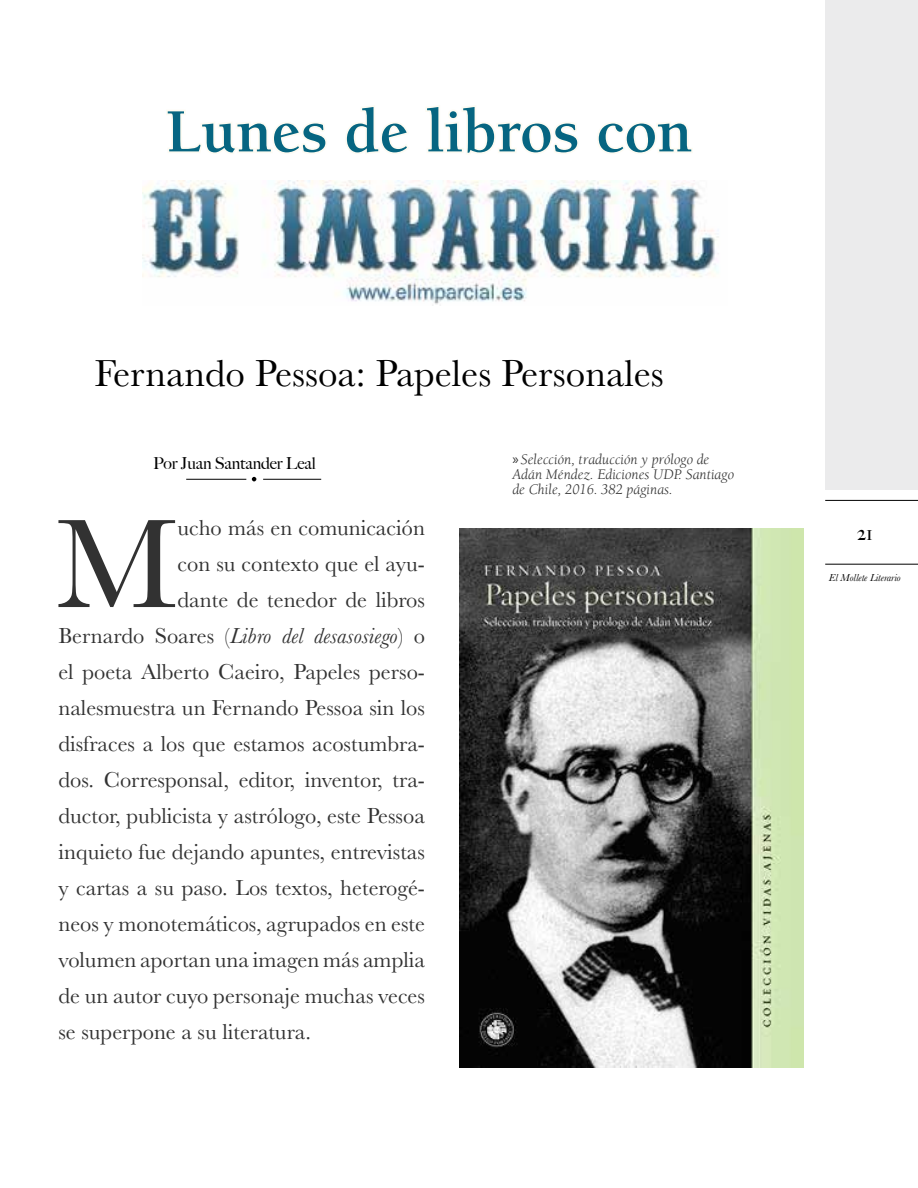
<style>
.page{position:relative;width:918px;height:1188px;background:#fff}
.page>*{position:absolute;margin:0;border:0;box-sizing:border-box;transform-origin:0 0}
.t1{font:131.25px "Baskerville";color:#323232}
.t2{font:700 63px "Berkeley";color:#066581}
.t3{font:39px "Baskerville";color:#000}
.t4{font:22.5px "Baskerville";color:#323232}
.t5{font:italic 22.5px "Baskerville";color:#323232}
.t6{font:500 21px "Big Caslon";color:#000}
.t7{font:500 16.5px "Big Caslon";letter-spacing:-.01em;color:#000}
.t8{font:italic 15px/15px "Berkeley";color:#303030}
.t9{font:italic 10.5px "Baskerville";color:#000}
.s1{font-family:"Myriad Pro";font-style:normal}
.s2{font-style:normal}
</style>
<div class="page">
<hr style="left:825px;top:564px;width:93px;height:1px;background:#000">
<hr style="left:825px;top:500px;width:93px;height:1px;background:#000">
<div style="left:825px;top:0;width:93px;height:490px;background:#ebebec"></div>
<svg style="left:166px;top:110px;width:161px;height:44px"></svg>
<svg style="left:345px;top:105px;width:64px;height:49px"></svg>
<svg style="left:426px;top:105px;width:153px;height:49px"></svg>
<svg style="left:597px;top:122px;width:96px;height:32px"></svg>
<img style="left:142px;top:181px;width:577px;height:123px">
<hr style="left:186px;top:479px;width:60px;height:1px;background:#000">
<hr style="left:263px;top:479px;width:58px;height:1px;background:#000">
<svg style="left:252px;top:477px;width:4px;height:4px"></svg>
<img style="left:459px;top:529px;width:344px;height:538px">
<h2 class="t2" style="left:166px;top:98px;width:528px">Lunes de libros con</h2>
<h3 class="t3" style="left:95px;top:349px;width:571px">Fernando Pessoa: Papeles Personales</h3>
<p class="t7" style="left:153px;top:449px;width:164px">Por Juan Santander Leal</p>
<p class="t8" style="left:512px;top:452px;width:223px"><span class="s1">»</span> Selección, traducción y prólogo de<br>Adán Méndez. Ediciones UDP. Santiago de Chile, 2016. 382 páginas.</p>
<h1 class="t1" style="left:56px;top:481px;width:123px">M</h1>
<p class="t4" style="left:178px;top:513px;width:249px">ucho más en comunicación</p>
<p class="t4" style="left:178px;top:549px;width:249px">con su contexto que el ayu-</p>
<p class="t4" style="left:178px;top:585px;width:249px">dante de tenedor de libros</p>
<p class="t5" style="left:58px;top:621px;width:368px"><span class="s2">Bernardo Soares (</span>Libro del desasosiego<span class="s2">) o</span></p>
<p class="t4" style="left:58px;top:657px;width:368px">el poeta Alberto Caeiro, Papeles perso-</p>
<p class="t4" style="left:58px;top:693px;width:368px">nalesmuestra un Fernando Pessoa sin los</p>
<p class="t4" style="left:58px;top:729px;width:368px">disfraces a los que estamos acostumbra-</p>
<p class="t4" style="left:58px;top:765px;width:368px">dos. Corresponsal, editor, inventor, tra-</p>
<p class="t4" style="left:58px;top:801px;width:368px">ductor, publicista y astrólogo, este Pessoa</p>
<p class="t4" style="left:58px;top:837px;width:368px">inquieto fue dejando apuntes, entrevistas</p>
<p class="t4" style="left:58px;top:873px;width:368px">y cartas a su paso. Los textos, heterogé-</p>
<p class="t4" style="left:58px;top:909px;width:368px">neos y monotemáticos, agrupados en este</p>
<p class="t4" style="left:58px;top:945px;width:368px">volumen aportan una imagen más amplia</p>
<p class="t4" style="left:58px;top:981px;width:368px">de un autor cuyo personaje muchas veces</p>
<p class="t4" style="left:58px;top:1017px;width:254px">se superpone a su literatura.</p>
<p class="t6" style="left:857px;top:515px;width:17px">21</p>
<p class="t9" style="left:829px;top:571px;width:73px">El Mollete Literario</p>
</div>
